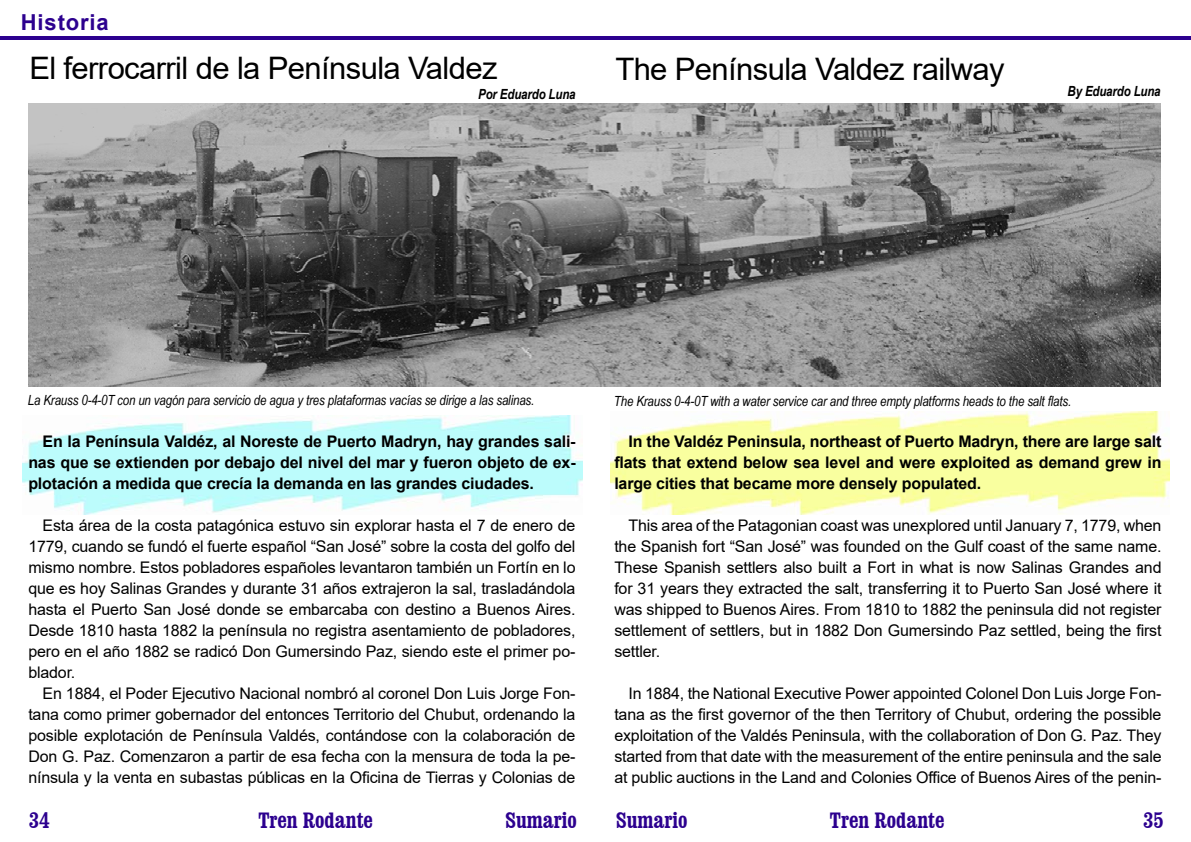
<style>
.page{position:relative;width:1191px;height:842px;background:#fff}
.page>*{position:absolute;margin:0;border:0;box-sizing:border-box;transform-origin:0 0}
.t1{font:31px "Arial";letter-spacing:-.02em;color:#000}
.t2{font:700 condensed 22px "Clarendon BT";color:#2c008f}
.t3{font:700 22px "Arial";letter-spacing:.04em;color:#2c008f}
.t4{font:16px/21px "Arial";letter-spacing:-.01em;color:#000;text-align:justify}
.t5{font:700 16px/21px "Arial";letter-spacing:-.01em;color:#000;text-align:justify}
.t6{font:italic 14px "Arial Narrow";letter-spacing:-.01em;color:#000}
.t7{font:italic 700 14px "Arial Narrow";letter-spacing:-.01em;color:#000}
</style>
<div class="page">
<hr style="left:1px;top:36px;width:1190px;height:4px;background:#2c008f">
<img style="left:610px;top:411px;width:559px;height:104px">
<img style="left:23px;top:416px;width:559px;height:99px">
<img style="left:29px;top:103px;width:1131px;height:283px">
<h2 class="t3" style="left:21px;top:6px;width:90px">Historia</h2>
<h1 class="t1" style="left:29px;top:47px;width:470px">El ferrocarril de la Península Valdez</h1>
<p class="t7" style="left:478px;top:84px;width:99px">Por Eduardo Luna</p>
<h1 class="t1" style="left:615px;top:48px;width:391px">The Península Valdez railway</h1>
<p class="t7" style="left:1067px;top:80px;width:95px">By Eduardo Luna</p>
<p class="t6" style="left:28px;top:390px;width:508px">La Krauss 0-4-0T con un vagón para servicio de agua y tres plataformas vacías se dirige a las salinas.</p>
<p class="t5" style="left:28px;top:431px;width:549px;text-indent:14px">En la Península Valdéz, al Noreste de Puerto Madryn, hay grandes sali&shy;nas que se extienden por debajo del nivel del mar y fueron objeto de ex&shy;plotación a medida que crecía la demanda en las grandes ciudades.</p>
<p class="t4" style="left:28px;top:514px;width:549px;text-indent:14px">Esta área de la costa patagónica estuvo sin explorar hasta el 7 de enero de 1779, cuando se fundó el fuerte español “San José” sobre la costa del golfo del mismo nombre. Estos pobladores españoles levantaron también un Fortín en lo que es hoy Salinas Grandes y durante 31 años extrajeron la sal, trasladándola hasta el Puerto San José donde se embarcaba con destino a Buenos Aires.<br>Desde 1810 hasta 1882 la península no registra asentamiento de pobladores, pero en el año 1882 se radicó Don Gumersindo Paz, siendo este el primer po&shy;blador.</p>
<p class="t4" style="left:28px;top:682px;width:549px;text-indent:14px">En 1884, el Poder Ejecutivo Nacional nombró al coronel Don Luis Jorge Fon&shy;tana como primer gobernador del entonces Territorio del Chubut, ordenando la posible explotación de Península Valdés, contándose con la colaboración de Don G. Paz. Comenzaron a partir de esa fecha con la mensura de toda la pe&shy;nínsula y la venta en subastas públicas en la Oficina de Tierras y Colonias de</p>
<p class="t6" style="left:614px;top:391px;width:459px">The Krauss 0-4-0T with a water service car and three empty platforms heads to the salt flats.</p>
<p class="t5" style="left:614px;top:431px;width:549px;text-indent:14px">In the Valdéz Peninsula, northeast of Puerto Madryn, there are large salt flats that extend below sea level and were exploited as demand grew in large cities that became more densely populated.</p>
<p class="t4" style="left:614px;top:515px;width:549px;text-indent:14px">This area of the Patagonian coast was unexplored until January 7, 1779, when the Spanish fort “San José” was founded on the Gulf coast of the same name.<br>These Spanish settlers also built a Fort in what is now Salinas Grandes and for 31 years they extracted the salt, transferring it to Puerto San José where it was shipped to Buenos Aires. From 1810 to 1882 the peninsula did not register settlement of settlers, but in 1882 Don Gumersindo Paz settled, being the first settler.</p>
<p class="t4" style="left:614px;top:683px;width:549px;text-indent:14px">In 1884, the National Executive Power appointed Colonel Don Luis Jorge Fon&shy;tana as the first governor of the then Territory of Chubut, ordering the possible exploitation of the Valdés Peninsula, with the collaboration of Don G. Paz. They started from that date with the measurement of the entire peninsula and the sale at public auctions in the Land and Colonies Office of Buenos Aires of the penin-</p>
<h2 class="t2" style="left:29px;top:807px;width:22px">34</h2>
<h2 class="t2" style="left:258px;top:807px;width:116px">Tren Rodante</h2>
<h2 class="t2" style="left:505px;top:807px;width:73px">Sumario</h2>
<h2 class="t2" style="left:616px;top:807px;width:73px">Sumario</h2>
<h2 class="t2" style="left:830px;top:807px;width:116px">Tren Rodante</h2>
<h2 class="t2" style="left:1143px;top:807px;width:22px">35</h2>
</div>
